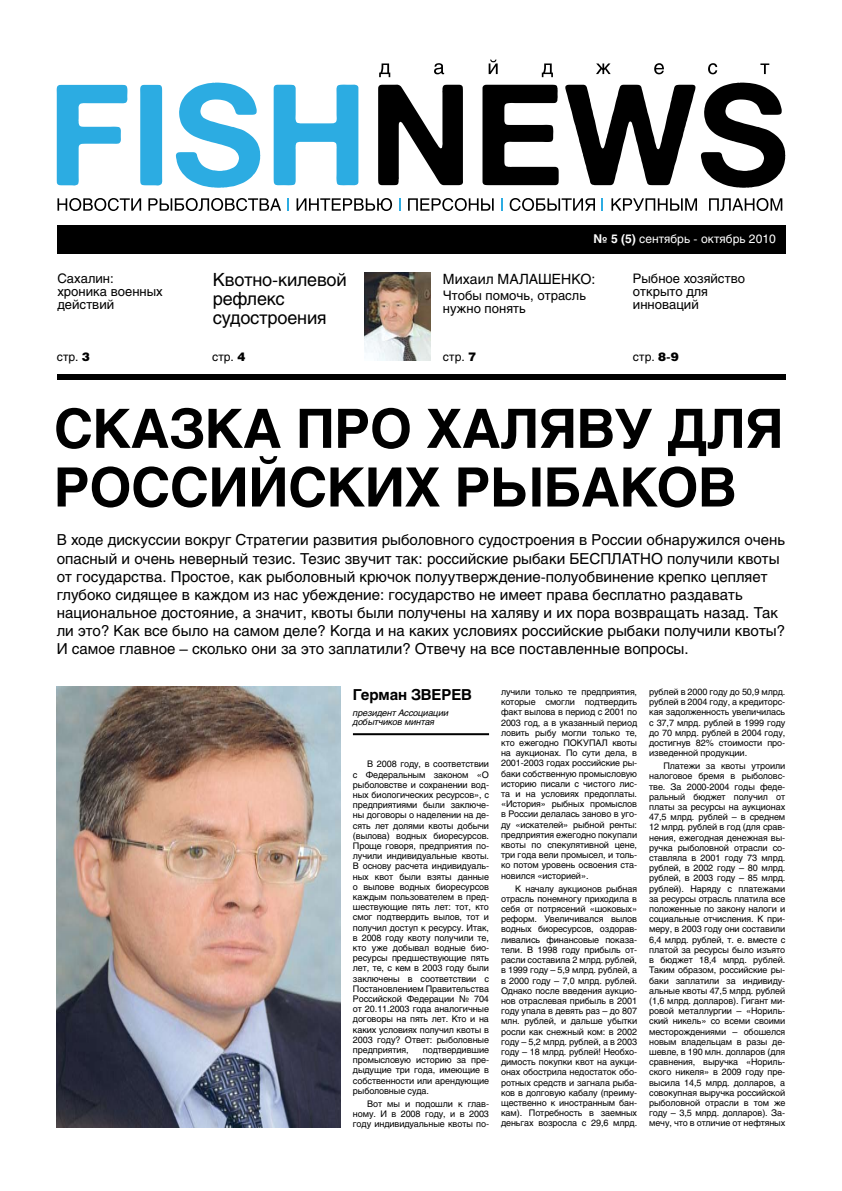
<style>
.page{position:relative;width:842px;height:1191px;background:#fff}
.page>*{position:absolute;margin:0;border:0;box-sizing:border-box;transform-origin:0 0}
.t1{font:700 53.7px/58.6px "Helios";letter-spacing:-.01em;color:#000}
.t2{font:18px/19px "Helios";letter-spacing:-.01em;color:#000}
.t3{font:15px/18px "Helios";color:#000}
.t4{font:700 15px "Helios";letter-spacing:-.01em;color:#000}
.t5{font:14px "Helios";color:#000}
.t6{font:13px/13px "Helios";color:#000}
.t7{font:12px "Helios";color:#fff}
.t8{font:12px "Helios";letter-spacing:.01em;color:#000}
.t9{font:9px/10.2px "Helios";letter-spacing:-.01em;color:#000;text-align:justify}
.t10{font:italic 9px/9px "Helios";letter-spacing:-.01em;color:#000}
.s1{font-weight:700}
.s2{font-weight:900}
</style>
<div class="page">
<svg style="left:57px;top:85px;width:70px;height:100px"></svg>
<div style="left:140px;top:85px;width:22px;height:100px;background:#2cace2"></div>
<svg style="left:176px;top:82px;width:84px;height:106px"></svg>
<svg style="left:274px;top:85px;width:84px;height:100px"></svg>
<svg style="left:378px;top:85px;width:85px;height:100px"></svg>
<svg style="left:482px;top:85px;width:77px;height:100px"></svg>
<svg style="left:565px;top:85px;width:130px;height:100px"></svg>
<svg style="left:701px;top:82px;width:84px;height:106px"></svg>
<svg style="left:379px;top:63px;width:11px;height:14px"></svg>
<svg style="left:434px;top:63px;width:10px;height:11px"></svg>
<svg style="left:489px;top:60px;width:9px;height:14px"></svg>
<svg style="left:542px;top:63px;width:11px;height:14px"></svg>
<svg style="left:596px;top:63px;width:15px;height:11px"></svg>
<svg style="left:654px;top:63px;width:10px;height:11px"></svg>
<svg style="left:708px;top:63px;width:9px;height:11px"></svg>
<svg style="left:760px;top:63px;width:9px;height:11px"></svg>
<svg style="left:57px;top:198px;width:84px;height:13px"></svg>
<svg style="left:148px;top:198px;width:133px;height:13px"></svg>
<svg style="left:288px;top:198px;width:1px;height:13px"></svg>
<svg style="left:297px;top:198px;width:95px;height:13px"></svg>
<svg style="left:399px;top:198px;width:1px;height:13px"></svg>
<svg style="left:408px;top:198px;width:86px;height:13px"></svg>
<svg style="left:501px;top:198px;width:1px;height:13px"></svg>
<svg style="left:510px;top:198px;width:85px;height:13px"></svg>
<svg style="left:602px;top:198px;width:1px;height:13px"></svg>
<svg style="left:611px;top:198px;width:86px;height:13px"></svg>
<svg style="left:709px;top:198px;width:73px;height:13px"></svg>
<div style="left:57px;top:225px;width:728px;height:29px;background:#000"></div>
<div style="left:57px;top:374px;width:728px;height:6px;background:#000"></div>
<img style="left:365px;top:273px;width:65px;height:87px">
<hr style="left:353px;top:733px;width:136px;height:2px;background:#000">
<img style="left:57px;top:686px;width:284px;height:441px">
<h3 class="t7" style="left:593px;top:231px;width:184px"><span class="s1">№ 5 (5)</span> сентябрь - октябрь 2010</h3>
<h3 class="t6" style="left:57px;top:272px;width:107px">Сахалин: хроника военных действий</h3>
<h2 class="t2" style="left:213px;top:269px;width:136px">Квотно-килевой рефлекс судостроения</h2>
<h3 class="t8" style="left:57px;top:349px;width:35px">стр. <span class="s2">3</span></h3>
<h3 class="t8" style="left:212px;top:349px;width:35px">стр. <span class="s2">4</span></h3>
<h3 class="t8" style="left:443px;top:349px;width:35px">стр. <span class="s2">7</span></h3>
<h3 class="t8" style="left:633px;top:349px;width:47px">стр. <span class="s2">8-9</span></h3>
<h3 class="t5" style="left:443px;top:270px;width:154px">Михаил МАЛАШЕНКО:</h3>
<h3 class="t6" style="left:443px;top:288px;width:145px">Чтобы помочь, отрасль нужно понять</h3>
<h3 class="t6" style="left:633px;top:272px;width:114px">Рыбное хозяйство открыто для инноваций</h3>
<h1 class="t1" style="left:54px;top:399px;width:731px">СКАЗКА ПРО ХАЛЯВУ ДЛЯ<br>РОССИЙСКИХ РЫБАКОВ</h1>
<p class="t3" style="left:57px;top:531px;width:730px">В ходе дискуссии вокруг Стратегии развития рыболовного судостроения в России обнаружился очень опасный и очень неверный тезис. Тезис звучит так: российские рыбаки БЕСПЛАТНО получили квоты от государства. Простое, как рыболовный крючок полуутверждение-полуобвинение крепко цепляет глубоко сидящее в каждом из нас убеждение: государство не имеет права бесплатно раздавать национальное достояние, а значит, квоты были получены на халяву и их пора возвращать назад. Так ли это? Как все было на самом деле? Когда и на каких условиях российские рыбаки получили квоты?<br>И самое главное – сколько они за это заплатили? Отвечу на все поставленные вопросы.</p>
<h3 class="t4" style="left:353px;top:685px;width:118px">Герман Зверев</h3>
<p class="t10" style="left:353px;top:708px;width:97px">президент Ассоциации добытчиков минтая</p>
<p class="t9" style="left:353px;top:759px;width:138px;text-indent:14px">В 2008 году, в соответствии с Федеральным законом «О рыболовстве и сохранении вод&shy;ных биологических ресурсов», с предприятиями были заключе&shy;ны договоры о наделении на де&shy;сять лет долями квоты добычи (вылова) водных биоресурсов.<br>Проще говоря, предприятия по&shy;лучили индивидуальные квоты.<br>В основу расчета индивидуаль&shy;ных квот были взяты данные о вылове водных биоресурсов каждым пользователем в пред&shy;шествующие пять лет: тот, кто смог подтвердить вылов, тот и получил доступ к ресурсу. Итак, в 2008 году квоту получили те, кто уже добывал водные био&shy;ресурсы предшествующие пять лет, те, с кем в 2003 году были заключены в соответствии с Постановлением Правительства Российской Федерации № 704 от 20.11.2003 года аналогичные договоры на пять лет. Кто и на каких условиях получил квоты в 2003 году? Ответ: рыболовные предприятия,</p>
<p class="t9" style="left:649px;top:686px;width:138px">рублей в 2000 году до 50,9 млрд. рублей в 2004 году, а кредиторс&shy;кая задолженность увеличилась с 37,7 млрд. рублей в 1999 году до 70 млрд. рублей в 2004 году, достигнув 82% стоимости про&shy;изведенной продукции.</p>
<p class="t9" style="left:649px;top:761px;width:138px;text-indent:14px">Платежи за квоты утроили налоговое бремя в рыболовс&shy;тве. За 2000-2004 годы феде&shy;ральный бюджет получил от платы за ресурсы на аукционах 47,5 млрд. рублей – в среднем 12 млрд. рублей в год (для срав&shy;нения, ежегодная денежная вы&shy;ручка рыболовной отрасли со&shy;ставляла в 2001 году 73 млрд. рублей, в 2002 году – 80 млрд. рублей, в 2003 году – 85 млрд. рублей). Наряду с платежами за ресурсы отрасль платила все положенные по закону налоги и социальные отчисления. К при&shy;меру, в 2003 году они составили 6,4 млрд. рублей, т. е. вместе с платой за ресурсы было изъято в бюджет 18,4 млрд. рублей.<br>Таким образом, российские ры&shy;баки заплатили за индивиду&shy;альные квоты 47,5 млрд. рублей (1,6 млрд. долларов). Гигант ми&shy;ровой металлургии – «Нориль&shy;ский никель» со всеми своими месторождениями – обошелся новым владельцам в разы де&shy;шевле, в 190 млн. долларов (для сравнения, выручка «Нориль&shy;ского никеля» в 2009 году пре&shy;высила 14,5 млрд. долларов, а совокупная выручка российской рыболовной отрасли в том же году – 3,5 млрд. долларов). За&shy;мечу, что в отличие от нефтяных</p>
<p class="t9" style="left:501px;top:686px;width:138px">лучили только те предприятия, которые смогли подтвердить факт вылова в период с 2001 по 2003 год, а в указанный период ловить рыбу могли только те, кто ежегодно ПОКУПАЛ квоты на аукционах. По сути дела, в 2001-2003 годах российские ры&shy;баки собственную промысловую историю писали с чистого лис&shy;та и на условиях предоплаты. «История» рыбных промыслов в России делалась заново в уго&shy;ду «искателей» рыбной ренты: предприятия ежегодно покупали квоты по спекулятивной цене, три года вели промысел, и толь&shy;ко потом уровень освоения ста&shy;новился «историей».</p>
<p class="t9" style="left:501px;top:883px;width:138px;text-indent:14px">К началу аукционов рыбная отрасль понемногу приходила в себя от потрясений «шоковых» реформ. Увеличивался вылов водных биоресурсов, оздорав&shy;ливались финансовые показа&shy;тели. В 1998 году прибыль от&shy;расли составила 2 млрд. рублей, в 1999 году – 5,9 млрд. рублей, а в 2000 году – 7,0 млрд. рублей.<br>Однако после введения аукцио&shy;нов отраслевая прибыль в 2001 году упала в девять раз – до 807 млн. рублей, и дальше убытки росли как снежный ком: в 2002 году – 5,2 млрд. рублей, а в 2003 году – 18 млрд. рублей! Необхо&shy;димость покупки квот на аукци&shy;онах обострила недостаток обо&shy;ротных средств и загнала рыба&shy;ков в долговую кабалу (преиму&shy;щественно к иностранным бан&shy;кам). Потребность в заемных деньгах возросла с 29,6 млрд.</p>
<p class="t9" style="left:353px;top:1044px;width:138px;text-indent:70px">подтвердившие промысловую историю за пре&shy;дыдущие три года, имеющие в собственности или арендующие рыболовные суда.</p>
<p class="t9" style="left:353px;top:1098px;width:138px;text-indent:14px">Вот мы и подошли к глав&shy;ному. И в 2008 году, и в 2003 году индивидуальные квоты по-</p>
</div>
